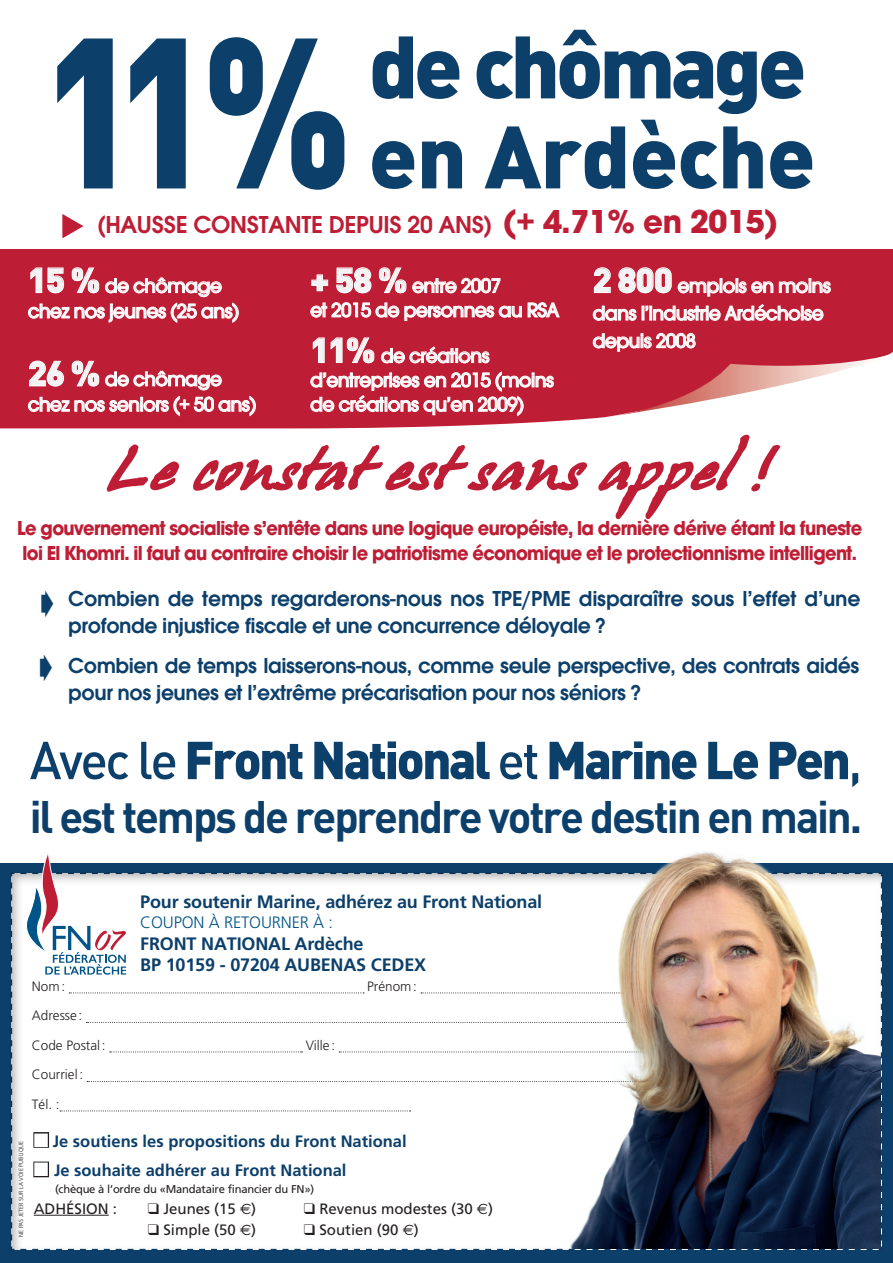
<style>
.page{position:relative;width:893px;height:1263px;background:#fff}
.page>*{position:absolute;margin:0;border:0;box-sizing:border-box;transform-origin:0 0}
.t1{font:900 210.6px "DIN";color:#0c3f6a;scale:.83 1}
.t2{font:900 87px "DIN";letter-spacing:-.05em;color:#0c3f6a}
.t3{font:900 87px "DIN";letter-spacing:-.01em;color:#0c3f6a}
.t4{font:italic 64.5px "Juergen";letter-spacing:.05em;color:#be1e35;scale:1.08 1}
.t5{font:900 52.5px "DIN";letter-spacing:-.05em;color:#0c3f6a}
.t6{font:700 45px "DIN";letter-spacing:-.05em;color:#0c3f6a}
.t7{font:600 25.5px "Avant Garde Gothic Itc T";letter-spacing:-.01em;color:#be1e35}
.t8{font:600 22.5px/27px "Avant Garde Gothic Itc T";letter-spacing:-.02em;color:#0c3f6a}
.t9{font:500 21px/24.3px "Avant Garde Gothic Itc T";letter-spacing:-.03em;color:#fff}
.t10{font:700 21px "Avant Garde Gothic Itc T";letter-spacing:-.03em;color:#be1e35;scale:.95 1}
.t11{font:700 18px "Frutiger";letter-spacing:-.01em;color:#0c3f6a}
.t12{font:700 16.5px "Frutiger";color:#0c3f6a}
.t13{font:300 16.5px "Frutiger";letter-spacing:-.01em;color:#015487}
.t14{font:15px "Frutiger";color:#231f20}
.t15{font:300 13.5px "Frutiger";color:#231f20}
.t16{font:11.25px "Frutiger";letter-spacing:-.02em;color:#231f20}
.t17{font:300 6px "Frutiger";color:#231f20}
.s1{font-weight:700;font-size:34.5px}
.s2{font-family:"DIN";font-weight:900;font-size:34.5px;color:#f2f3f4}
.s3{font-weight:500}
.s4{color:#fff}
.s5{font-family:"Euro Sans"}
</style>
<div class="page">
<div style="left:0;top:249px;width:893px;height:179px;background:#be1e35"></div>
<svg style="left:28px;top:267px;width:211px;height:56px;background:#c94759"></svg>
<svg style="left:311px;top:274px;width:17px;height:17px"></svg>
<svg style="left:336px;top:267px;width:36px;height:26px"></svg>
<svg style="left:379px;top:267px;width:122px;height:27px;background:#cb4c5e"></svg>
<svg style="left:310px;top:302px;width:250px;height:19px;background:#d05d6d"></svg>
<svg style="left:594px;top:267px;width:17px;height:26px"></svg>
<svg style="left:618px;top:267px;width:213px;height:30px;background:#c94558"></svg>
<svg style="left:593px;top:304px;width:231px;height:17px;background:#d36978"></svg>
<svg style="left:28px;top:333px;width:865px;height:187px"></svg>
<svg style="left:0;top:864px;width:893px;height:399px;fill:#0c3f6a"></svg>
<img style="left:566px;top:863px;width:314px;height:385px">
<svg style="left:11px;top:852px;width:862px;height:391px"></svg>
<svg style="left:62px;top:214px;width:21px;height:24px"></svg>
<p class="t1" style="left:41px;top:-29px;width:376px">11 %</p>
<p class="t2" style="left:369px;top:9px;width:439px">de chômage</p>
<p class="t3" style="left:369px;top:99px;width:448px">en Ardèche</p>
<p class="t7" style="left:98px;top:209px;width:681px">(HAUSSE CONSTANTE DEPUIS 20 ANS) <span class="s1">(+ 4.71% en 2015)</span></p>
<p class="t9" style="left:28px;top:273px;width:196px"><span class="s2">15 %</span> de chômage</p>
<p class="t9" style="left:28px;top:299px;width:213px">chez nos jeunes (25 ans)</p>
<p class="t9" style="left:28px;top:367px;width:196px"><span class="s2">26 %</span> de chômage</p>
<p class="t9" style="left:28px;top:392px;width:230px">chez nos seniors (+ 50 ans)</p>
<p class="t9" style="left:310px;top:273px;width:192px"><span class="s2">+ 58 %</span> entre 2007</p>
<p class="t9" style="left:310px;top:298px;width:250px">et 2015 de personnes au RSA</p>
<p class="t9" style="left:310px;top:343px;width:246px"><span class="s2">11%</span> de créations d’entreprises en 2015 (moins de créations qu’en 2009)</p>
<p class="t9" style="left:593px;top:272px;width:240px;line-height:27.6px"><span class="s2">2 800</span> emplois en moins dans l’industrie Ardéchoise depuis 2008</p>
<p class="t4" style="left:107px;top:428px;width:617px">Le constat est sans appel !</p>
<p class="t10" style="left:17px;top:515px;width:891px">Le gouvernement socialiste s’entête dans une logique européiste, la dernière dérive étant la funeste</p>
<p class="t10" style="left:22px;top:540px;width:880px">loi El Khomri. il faut au contraire choisir le patriotisme économique et le protectionnisme intelligent.</p>
<p class="t8" style="left:68px;top:585px;width:794px">Combien de temps regarderons-nous nos TPE/PME disparaître sous l’effet d’une profonde injustice fiscale et une concurrence déloyale ?</p>
<p class="t8" style="left:68px;top:652px;width:793px">Combien de temps laisserons-nous, comme seule perspective, des contrats aidés pour nos jeunes et l’extrême précarisation pour nos séniors ?</p>
<p class="t5" style="left:30px;top:725px;width:834px"><span class="s3">Avec le</span> Front National <span class="s3">et</span> Marine Le Pen<span class="s3">,</span></p>
<p class="t6" style="left:30px;top:787px;width:834px">il est temps de reprendre votre destin en main.</p>
<p class="t11" style="left:140px;top:892px;width:403px">Pour soutenir Marine, adhérez au Front National</p>
<p class="t13" style="left:140px;top:913px;width:194px">COUPON À RETOURNER À :</p>
<p class="t11" style="left:140px;top:933px;width:225px">FRONT NATIONAL Ardèche</p>
<p class="t11" style="left:140px;top:955px;width:287px">BP 10159 - 07204 AUBENAS CEDEX</p>
<p class="t15" style="left:32px;top:978px;width:35px">Nom:</p>
<p class="t15" style="left:367px;top:978px;width:51px">Prénom:</p>
<p class="t15" style="left:32px;top:1008px;width:52px">Adresse :</p>
<p class="t15" style="left:32px;top:1037px;width:75px">Code Postal:</p>
<p class="t15" style="left:306px;top:1037px;width:31px">Ville:</p>
<p class="t15" style="left:32px;top:1067px;width:53px">Courriel:</p>
<p class="t15" style="left:32px;top:1096px;width:29px">Tél. :</p>
<p class="t17" style="left:18px;top:1237px;width:97px;rotate:-90deg">NE PAS JETER SUR LA VOIE PUBLIQUE</p>
<p class="t12" style="left:34px;top:1131px;width:374px"><span class="s4">■</span> Je soutiens les propositions du Front National</p>
<p class="t12" style="left:34px;top:1161px;width:314px"><span class="s4">■</span> Je souhaite adhérer au Front National</p>
<p class="t16" style="left:55px;top:1182px;width:261px">(chèque à l’ordre du «Mandataire financier du FN»)</p>
<p class="t14" style="left:34px;top:1200px;width:85px">ADHÉSION :</p>
<p class="t14" style="left:148px;top:1200px;width:110px">❑ Jeunes (15 <span class="s5">E</span>)</p>
<p class="t14" style="left:304px;top:1200px;width:191px">❑ Revenus modestes (30 <span class="s5">E</span>)</p>
<p class="t14" style="left:148px;top:1221px;width:110px">❑ Simple (50 <span class="s5">E</span>)</p>
<p class="t14" style="left:304px;top:1221px;width:117px">❑ Soutien (90 <span class="s5">E</span>)</p>
</div>
